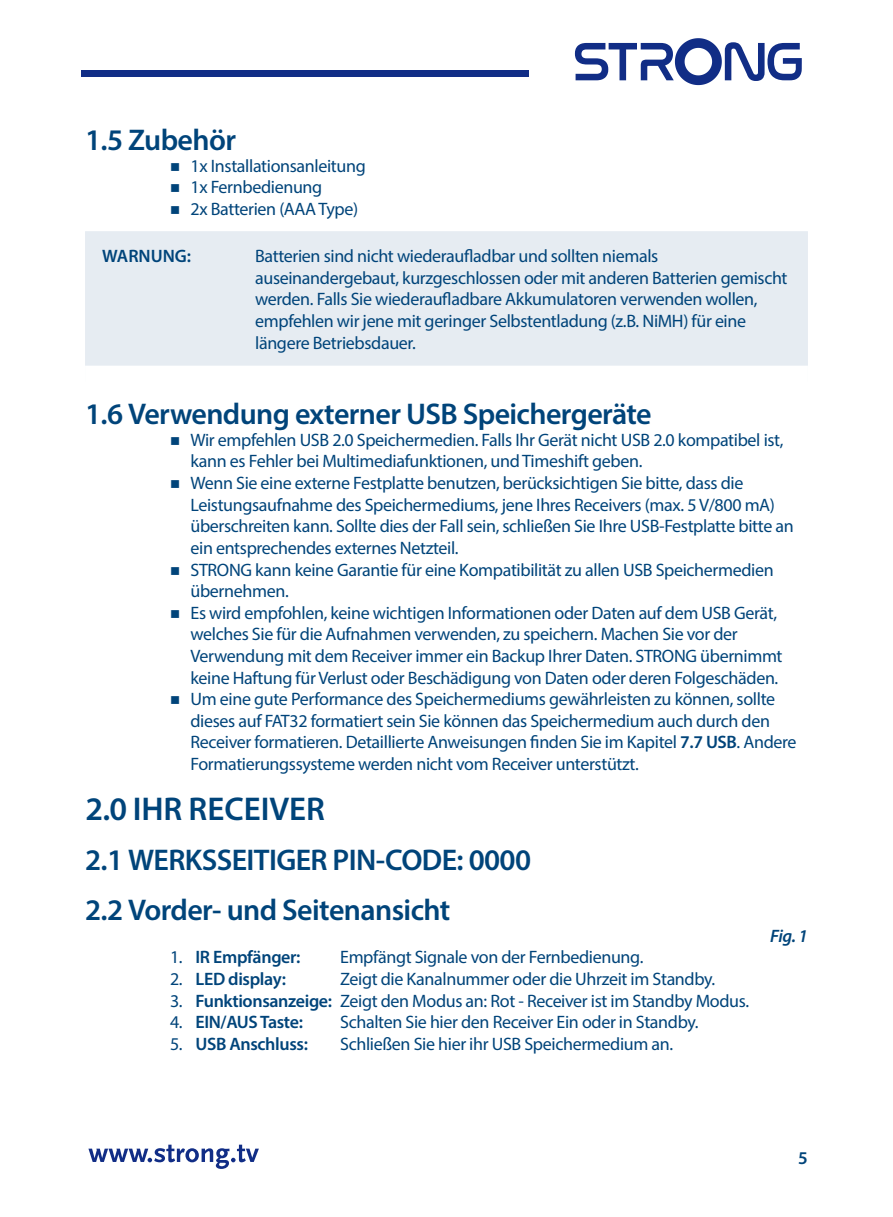
<style>
.page{position:relative;width:893px;height:1217px;background:#fff}
.page>*{position:absolute;margin:0;border:0;box-sizing:border-box;transform-origin:0 0}
.t1{font:600 33px "Myriad Pro";color:#00447a}
.t2{font:600 30px/50.1px "Myriad Pro";letter-spacing:-.02em;color:#00447a}
.t3{font:18px/21.6px "Myriad Pro";letter-spacing:-.02em;color:#00447a}
.t4{font:600 18px "Myriad Pro";letter-spacing:-.02em;color:#00447a}
.t5{font:600 18px "Myriad Pro";color:#00447a}
.t6{font:italic 600 18px "Myriad Pro";color:#00447a}
.s1{font-weight:600}
.s2{font-weight:400}
</style>
<div class="page">
<div style="left:82px;top:71px;width:447px;height:6px;background:#112d86"></div>
<svg style="left:575px;top:38px;width:227px;height:47px"></svg>
<svg style="left:88px;top:1144px;width:171px;height:24px"></svg>
<div style="left:85px;top:231px;width:723px;height:150px;background:#e6ecf2"></div>
<div style="left:85px;top:365px;width:723px;height:105px;background:#fff"></div>
<h2 class="t2" style="left:85px;top:114px;width:153px">1.5 Zubehör</h2>
<p class="t3" style="left:190px;top:155px;width:177px">1x Installationsanleitung<br>1x Fernbedienung<br>2x Batterien (AAA Type)</p>
<p class="t5" style="left:102px;top:244px;width:90px">WARNUNG:</p>
<p class="t3" style="left:255px;top:245px;width:534px">Batterien sind nicht wiederaufladbar und sollten niemals auseinandergebaut, kurzgeschlossen oder mit anderen Batterien gemischt werden. Falls Sie wiederaufladbare Akkumulatoren verwenden wollen, empfehlen wir jene mit geringer Selbstentladung (z.B. NiMH) für eine längere Betriebsdauer.</p>
<h2 class="t2" style="left:85px;top:388px;width:568px">1.6 Verwendung externer USB Speichergeräte</h2>
<p class="t3" style="left:190px;top:428px;width:607px">Wir empfehlen USB 2.0 Speichermedien. Falls Ihr Gerät nicht USB 2.0 kompatibel ist, kann es Fehler bei Multimediafunktionen, und Timeshift geben.<br>Wenn Sie eine externe Festplatte benutzen, berücksichtigen Sie bitte, dass die Leistungsaufnahme des Speichermediums, jene Ihres Receivers (max. 5 V/800 mA) überschreiten kann. Sollte dies der Fall sein, schließen Sie Ihre USB-Festplatte bitte an ein entsprechendes externes Netzteil.<br>STRONG kann keine Garantie für eine Kompatibilität zu allen USB Speichermedien übernehmen.<br>Es wird empfohlen, keine wichtigen Informationen oder Daten auf dem USB Gerät, welches Sie für die Aufnahmen verwenden, zu speichern. Machen Sie vor der Verwendung mit dem Receiver immer ein Backup Ihrer Daten. STRONG übernimmt keine Haftung für Verlust oder Beschädigung von Daten oder deren Folgeschäden.<br>Um eine gute Performance des Speichermediums gewährleisten zu können, sollte dieses auf FAT32 formatiert sein Sie können das Speichermedium auch durch den Receiver formatieren. Detaillierte Anweisungen finden Sie im Kapitel <span class="s1">7.7 USB</span>. Andere Formatierungssysteme werden nicht vom Receiver unterstützt.</p>
<h1 class="t1" style="left:85px;top:787px;width:241px">2.0 IHR RECEIVER</h1>
<h2 class="t2" style="left:85px;top:834px;width:448px">2.1 WERKSSEITIGER PIN-CODE: 0000<br>2.2 Vorder- und Seitenansicht</h2>
<p class="t6" style="left:770px;top:924px;width:39px">Fig. 1</p>
<p class="t4" style="left:170px;top:945px;width:132px"><span class="s2">1.</span> IR Empfänger:</p>
<p class="t3" style="left:340px;top:946px;width:305px">Empfängt Signale von der Fernbedienung.</p>
<p class="t4" style="left:170px;top:967px;width:117px"><span class="s2">2.</span> LED display:</p>
<p class="t3" style="left:340px;top:967px;width:377px">Zeigt die Kanalnummer oder die Uhrzeit im Standby.</p>
<p class="t3" style="left:170px;top:989px;width:580px">3. <span class="s1">Funktionsanzeige:</span> Zeigt den Modus an: Rot - Receiver ist im Standby Modus.</p>
<p class="t4" style="left:170px;top:1010px;width:134px"><span class="s2">4.</span> EIN/AUS Taste:</p>
<p class="t3" style="left:340px;top:1010px;width:360px">Schalten Sie hier den Receiver Ein oder in Standby.</p>
<p class="t4" style="left:170px;top:1032px;width:139px"><span class="s2">5.</span> USB Anschluss:</p>
<p class="t3" style="left:340px;top:1032px;width:335px">Schließen Sie hier ihr USB Speichermedium an.</p>
<p class="t4" style="left:798px;top:1146px;width:11px">5</p>
</div>
